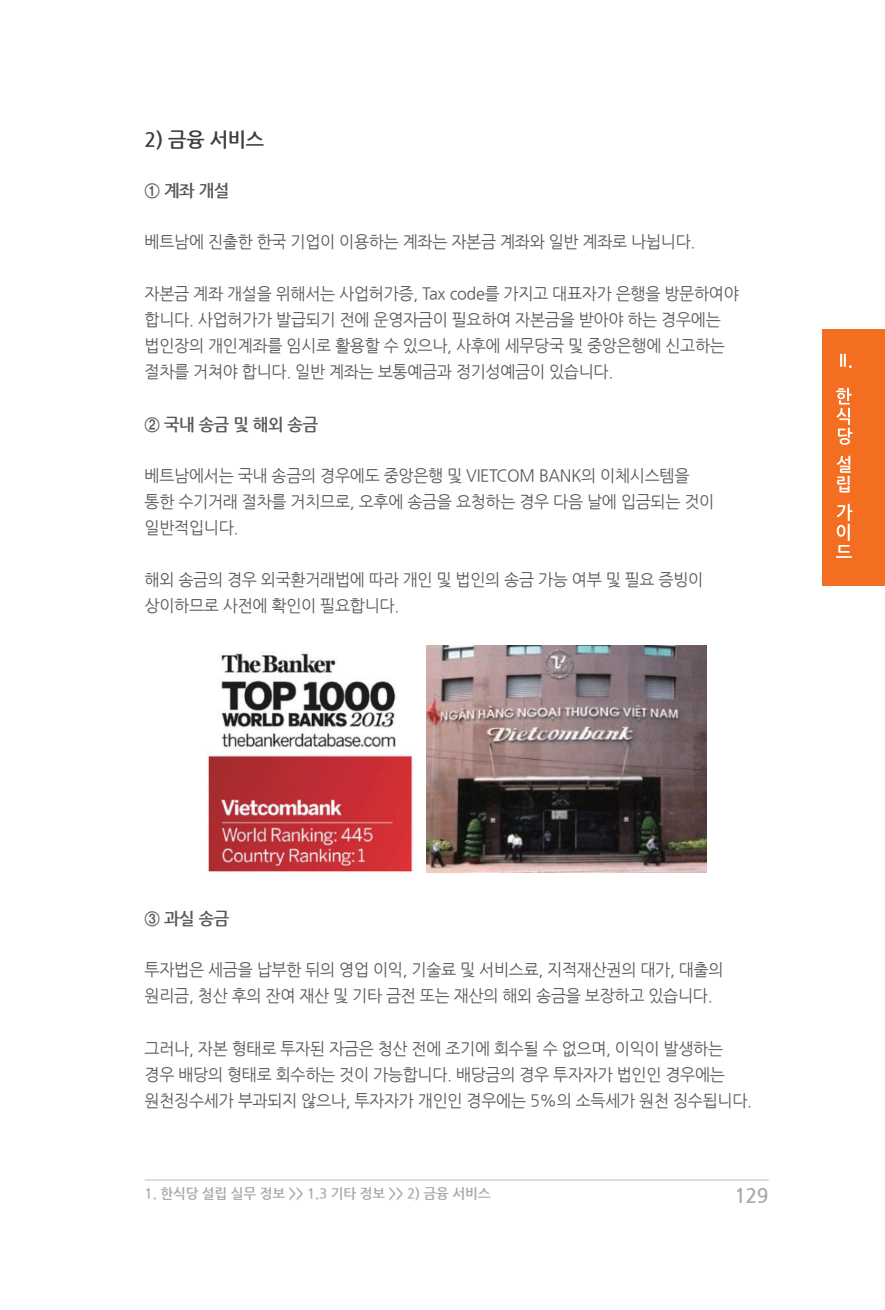
<style>
.page{position:relative;width:885px;height:1310px;background:#fff}
.page>*{position:absolute;margin:0;border:0;box-sizing:border-box;transform-origin:0 0}
._1{font:700 20px "Nanum Gothic";color:#3e3e3f}
.t1{font:700 20px "Nanum Gothic";color:#a8a9ad}
.본문강조{font:700 17px "Nanum Gothic";letter-spacing:-.02em;color:#57585a}
.본문{font:16.6px/26px "Nanum Gothic";letter-spacing:-.02em;color:#57585a}
.위치선정_우{font:700 14px "Nanum Gothic";letter-spacing:-.01em;color:#a8a9ad}
</style>
<div class="page">
<hr style="left:145px;top:1179px;width:623px;height:1px;background:#bcbdc0">
<div style="left:822px;top:329px;width:62px;height:256px;background:#f36e21"></div>
<svg style="left:840px;top:354px;width:11px;height:14px"></svg>
<svg style="left:836px;top:388px;width:16px;height:57px"></svg>
<svg style="left:836px;top:456px;width:14px;height:36px"></svg>
<svg style="left:836px;top:504px;width:16px;height:54px"></svg>
<img style="left:207px;top:653px;width:206px;height:219px">
<img style="left:426px;top:645px;width:280px;height:227px">
<p class="_1" style="left:145px;top:130px;width:121px">2) 금융 서비스</p>
<p class="본문강조" style="left:145px;top:182px;width:86px">① 계좌 개설</p>
<p class="본문" style="left:145px;top:229px;width:552px">베트남에 진출한 한국 기업이 이용하는 계좌는 자본금 계좌와 일반 계좌로 나뉩니다.</p>
<p class="본문" style="left:145px;top:281px;width:595px">자본금 계좌 개설을 위해서는 사업허가증, Tax code를 가지고 대표자가 은행을 방문하여야 합니다. 사업허가가 발급되기 전에 운영자금이 필요하여 자본금을 받아야 하는 경우에는 법인장의 개인계좌를 임시로 활용할 수 있으나, 사후에 세무당국 및 중앙은행에 신고하는 절차를 거쳐야 합니다. 일반 계좌는 보통예금과 정기성예금이 있습니다.</p>
<p class="본문강조" style="left:145px;top:416px;width:175px">② 국내 송금 및 해외 송금</p>
<p class="본문" style="left:145px;top:463px;width:571px">베트남에서는 국내 송금의 경우에도 중앙은행 및 VIETCOM BANK의 이체시스템을 통한 수기거래 절차를 거치므로, 오후에 송금을 요청하는 경우 다음 날에 입금되는 것이 일반적입니다.</p>
<p class="본문" style="left:145px;top:567px;width:560px">해외 송금의 경우 외국환거래법에 따라 개인 및 법인의 송금 가능 여부 및 필요 증빙이 상이하므로 사전에 확인이 필요합니다.</p>
<p class="본문강조" style="left:145px;top:910px;width:86px">③ 과실 송금</p>
<p class="본문" style="left:145px;top:957px;width:580px">투자법은 세금을 납부한 뒤의 영업 이익, 기술료 및 서비스료, 지적재산권의 대가, 대출의 원리금, 청산 후의 잔여 재산 및 기타 금전 또는 재산의 해외 송금을 보장하고 있습니다.</p>
<p class="본문" style="left:145px;top:1035px;width:609px">그러나, 자본 형태로 투자된 자금은 청산 전에 조기에 회수될 수 없으며, 이익이 발생하는 경우 배당의 형태로 회수하는 것이 가능합니다. 배당금의 경우 투자자가 법인인 경우에는 원천징수세가 부과되지 않으나, 투자자가 개인인 경우에는 5%의 소득세가 원천 징수됩니다.</p>
<p class="위치선정_우" style="left:145px;top:1186px;width:347px">1. 한식당 설립 실무 정보 &gt;&gt; 1.3 기타 정보 &gt;&gt; 2) 금융 서비스</p>
<p class="t1" style="left:734px;top:1186px;width:36px">129</p>
</div>
